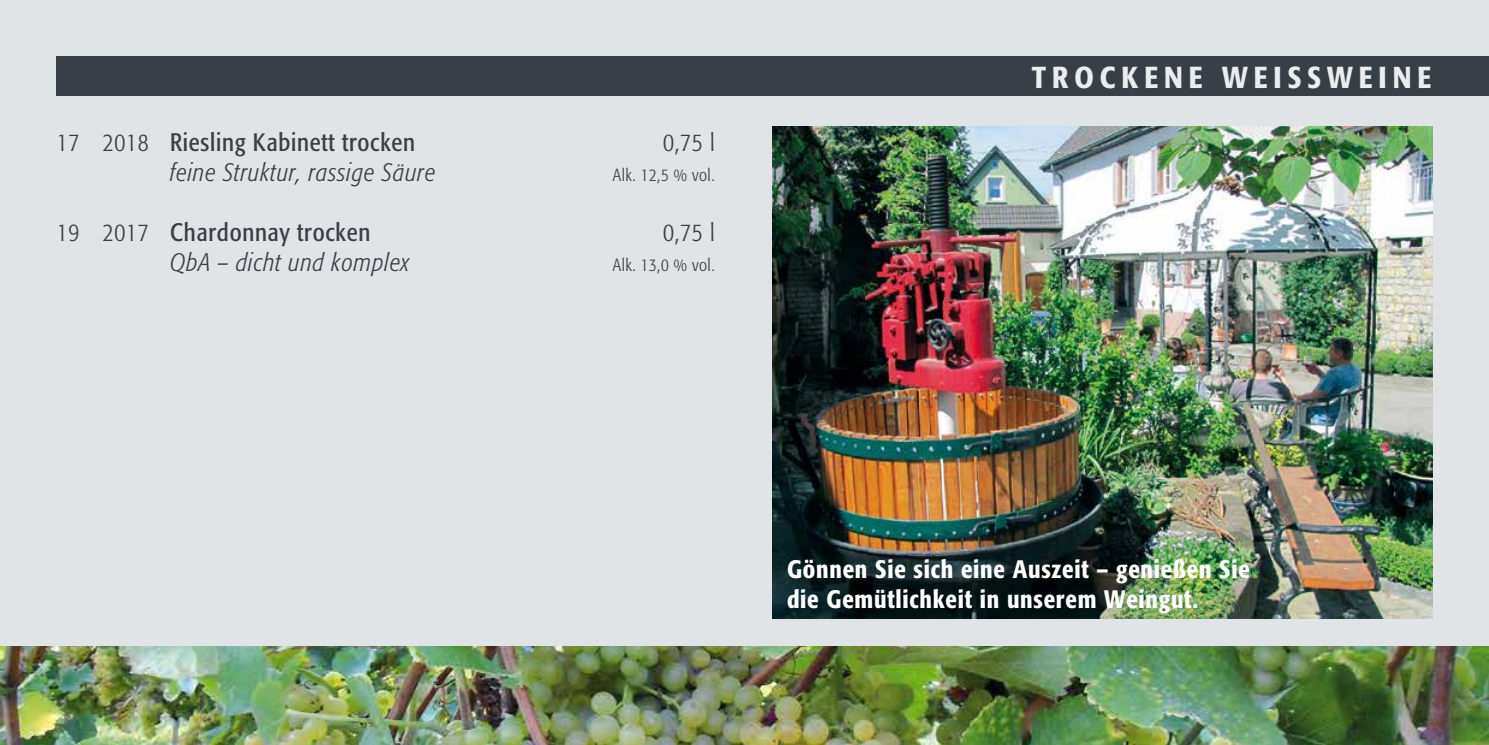
<style>
.page{position:relative;width:1489px;height:745px;background:#fff}
.page>*{position:absolute;margin:0;border:0;box-sizing:border-box;transform-origin:0 0}
.t1{font:500 30px "Formata Condensed BQ";letter-spacing:.2em;color:#ebedef}
.t2{font:500 25px/30px "Formata Condensed BQ";letter-spacing:.03em;color:#fff}
.t3{font:25px "Formata Condensed BQ";letter-spacing:.03em;color:#383f46}
.t4{font:italic 300 25px "Formata Condensed BQ";letter-spacing:.03em;color:#383f46}
.t5{font:300 25px "Formata Condensed BQ";color:#383f46}
.t6{font:300 17.5px "Formata Condensed BQ";letter-spacing:.03em;color:#383f46}
.s1{font-weight:300}
</style>
<div class="page">
<div style="left:0;top:0;width:1488px;height:744px;background:#e1e4e7"></div>
<img style="left:0;top:646px;width:1488px;height:98px">
<div style="left:57px;top:57px;width:1431px;height:39px;background:#383f46"></div>
<img style="left:772px;top:126px;width:659px;height:491px">
<p class="t3" style="left:57px;top:127px;width:360px"><span class="s1">17 2018</span> Riesling Kabinett trocken</p>
<p class="t5" style="left:663px;top:127px;width:53px">0,75 l</p>
<p class="t4" style="left:170px;top:157px;width:267px">feine Struktur, rassige Säure</p>
<p class="t6" style="left:612px;top:164px;width:103px">Alk. 12,5 % vol.</p>
<p class="t3" style="left:57px;top:217px;width:315px"><span class="s1">19 2017</span> Chardonnay trocken</p>
<p class="t5" style="left:663px;top:217px;width:53px">0,75 l</p>
<p class="t4" style="left:170px;top:247px;width:241px">QbA – dicht und komplex</p>
<p class="t6" style="left:612px;top:254px;width:103px">Alk. 13,0 % vol.</p>
<p class="t1" style="left:1031px;top:59px;width:401px">TROCKENE WEISSWEINE</p>
<p class="t2" style="left:787px;top:553px;width:464px">Gönnen Sie sich eine Auszeit – genießen Sie die Gemütlichkeit in unserem Weingut.</p>
</div>
